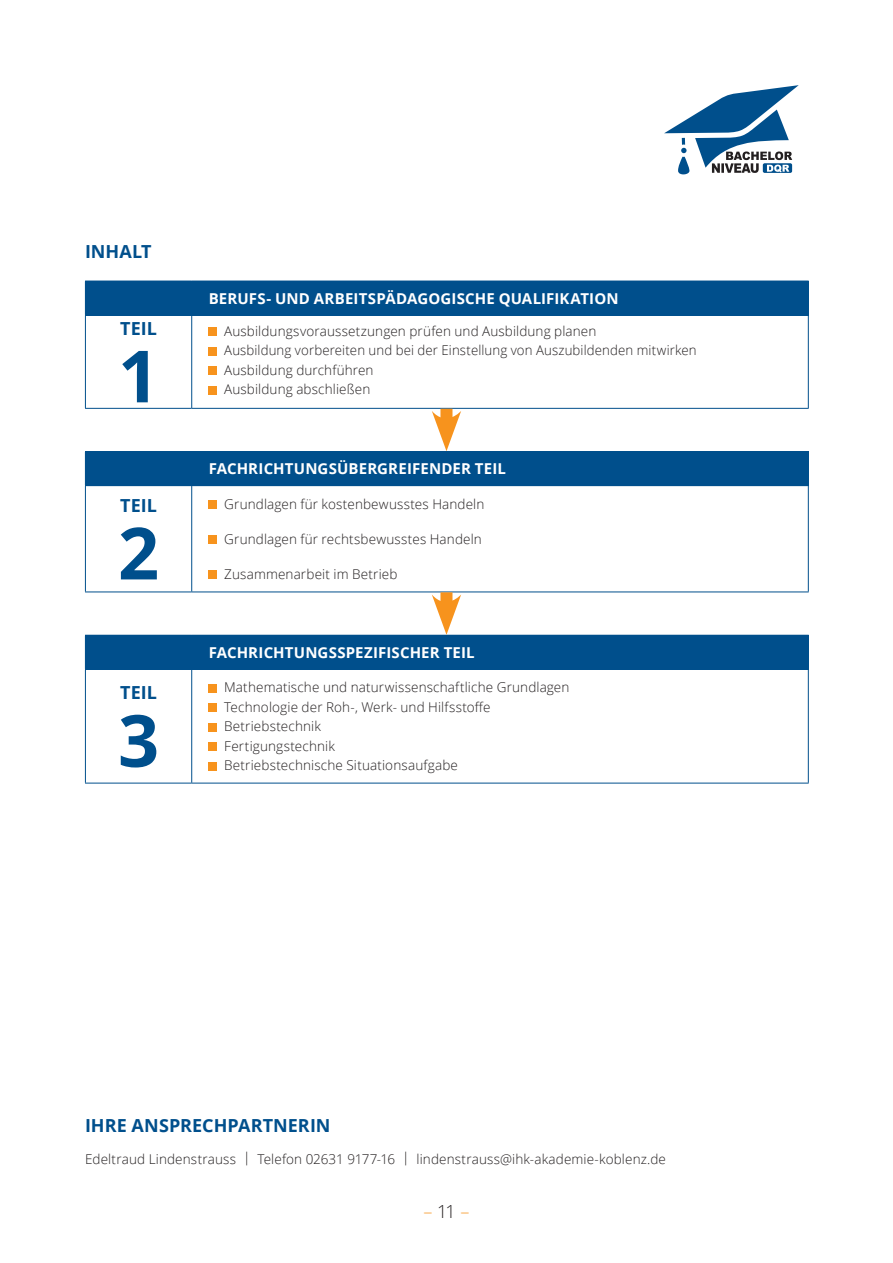
<style>
.page{position:relative;width:893px;height:1263px;background:#fff}
.page>*{position:absolute;margin:0;border:0;box-sizing:border-box;transform-origin:0 0}
.t1{font:700 72px "Open Sans";color:#004f8c}
.t2{font:700 18px "Open Sans";letter-spacing:.005em;color:#004f8c}
.t3{font:300 18px "Open Sans";color:#f7931d}
.t4{font:700 15px "Open Sans";letter-spacing:.01em;color:#fff}
.t5{font:300 13.5px/19.5px "Open Sans";letter-spacing:.01em;color:#231f20}
.s1{color:#231f20}
</style>
<div class="page">
<div style="left:85px;top:281px;width:107px;height:34px;background:#004f8c"></div>
<div style="left:192px;top:281px;width:616px;height:34px;background:#004f8c"></div>
<hr style="left:808px;top:281px;width:1px;height:34px;background:#004f8c">
<hr style="left:85px;top:315px;width:107px;height:1px;background:#004f8c">
<hr style="left:85px;top:315px;width:1px;height:93px;background:#004f8c">
<hr style="left:192px;top:315px;width:617px;height:1px;background:#004f8c">
<hr style="left:191px;top:315px;width:1px;height:93px;background:#004f8c">
<hr style="left:808px;top:315px;width:1px;height:93px;background:#004f8c">
<hr style="left:85px;top:408px;width:107px;height:1px;background:#004f8c">
<hr style="left:192px;top:408px;width:617px;height:1px;background:#004f8c">
<div style="left:209px;top:327px;width:8px;height:9px;background:#f7931d"></div>
<div style="left:209px;top:347px;width:8px;height:8px;background:#f7931d"></div>
<div style="left:209px;top:366px;width:8px;height:9px;background:#f7931d"></div>
<div style="left:209px;top:386px;width:8px;height:8px;background:#f7931d"></div>
<div style="left:85px;top:635px;width:107px;height:34px;background:#004f8c"></div>
<div style="left:192px;top:635px;width:616px;height:34px;background:#004f8c"></div>
<hr style="left:808px;top:636px;width:1px;height:33px;background:#004f8c">
<hr style="left:85px;top:669px;width:107px;height:1px;background:#004f8c">
<hr style="left:85px;top:670px;width:1px;height:113px;background:#004f8c">
<hr style="left:192px;top:669px;width:617px;height:1px;background:#004f8c">
<hr style="left:191px;top:670px;width:1px;height:113px;background:#004f8c">
<hr style="left:808px;top:670px;width:1px;height:113px;background:#004f8c">
<hr style="left:192px;top:635px;width:617px;height:1px;background:#004f8c">
<hr style="left:85px;top:783px;width:107px;height:1px;background:#004f8c">
<hr style="left:192px;top:783px;width:617px;height:1px;background:#004f8c">
<div style="left:209px;top:684px;width:8px;height:8px;background:#f7931d"></div>
<div style="left:209px;top:703px;width:8px;height:9px;background:#f7931d"></div>
<div style="left:209px;top:723px;width:8px;height:8px;background:#f7931d"></div>
<div style="left:209px;top:742px;width:8px;height:9px;background:#f7931d"></div>
<div style="left:209px;top:762px;width:8px;height:8px;background:#f7931d"></div>
<div style="left:440px;top:409px;width:12px;height:19px;background:#f7931d"></div>
<svg style="left:432px;top:411px;width:29px;height:40px"></svg>
<div style="left:85px;top:452px;width:107px;height:34px;background:#004f8c"></div>
<div style="left:192px;top:452px;width:616px;height:34px;background:#004f8c"></div>
<hr style="left:85px;top:451px;width:107px;height:1px;background:#004f8c">
<hr style="left:192px;top:451px;width:617px;height:1px;background:#004f8c">
<hr style="left:808px;top:452px;width:1px;height:33px;background:#004f8c">
<hr style="left:85px;top:486px;width:1px;height:106px;background:#004f8c">
<hr style="left:192px;top:485px;width:617px;height:1px;background:#004f8c">
<hr style="left:191px;top:486px;width:1px;height:106px;background:#004f8c">
<hr style="left:808px;top:486px;width:1px;height:106px;background:#004f8c">
<hr style="left:85px;top:592px;width:107px;height:1px;background:#004f8c">
<hr style="left:192px;top:592px;width:617px;height:1px;background:#004f8c">
<div style="left:209px;top:500px;width:8px;height:9px;background:#f7931d"></div>
<div style="left:209px;top:535px;width:8px;height:9px;background:#f7931d"></div>
<div style="left:209px;top:571px;width:8px;height:8px;background:#f7931d"></div>
<div style="left:440px;top:592px;width:12px;height:19px;background:#f7931d"></div>
<svg style="left:432px;top:594px;width:29px;height:41px"></svg>
<svg style="left:664px;top:85px;width:135px;height:90px"></svg>
<h2 class="t2" style="left:85px;top:239px;width:68px">INHALT</h2>
<h2 class="t2" style="left:120px;top:316px;width:38px">TEIL</h2>
<h1 class="t1" style="left:118px;top:325px;width:43px">1</h1>
<h2 class="t2" style="left:120px;top:493px;width:38px">TEIL</h2>
<h1 class="t1" style="left:118px;top:502px;width:43px">2</h1>
<h2 class="t2" style="left:120px;top:680px;width:38px">TEIL</h2>
<h1 class="t1" style="left:118px;top:690px;width:43px">3</h1>
<p class="t4" style="left:209px;top:288px;width:411px">BERUFS- UND ARBEITSPÄDAGOGISCHE QUALIFIKATION</p>
<p class="t5" style="left:224px;top:321px;width:474px">Ausbildungsvoraussetzungen prüfen und Ausbildung planen<br>Ausbildung vorbereiten und bei der Einstellung von Auszubildenden mitwirken Ausbildung durchführen<br>Ausbildung abschließen</p>
<p class="t4" style="left:209px;top:458px;width:299px">FACHRICHTUNGSÜBERGREIFENDER TEIL</p>
<p class="t5" style="left:224px;top:494px;width:262px">Grundlagen für kostenbewusstes Handeln</p>
<p class="t5" style="left:224px;top:529px;width:259px">Grundlagen für rechtsbewusstes Handeln</p>
<p class="t5" style="left:224px;top:564px;width:175px">Zusammenarbeit im Betrieb</p>
<p class="t4" style="left:209px;top:642px;width:268px">FACHRICHTUNGSSPEZIFISCHER TEIL</p>
<p class="t5" style="left:224px;top:677px;width:347px">Mathematische und naturwissenschaftliche Grundlagen Technologie der Roh-, Werk- und Hilfsstoffe Betriebstechnik<br>Fertigungstechnik<br>Betriebstechnische Situationsaufgabe</p>
<h2 class="t2" style="left:85px;top:1112px;width:247px">IHRE ANSPRECHPARTNERIN</h2>
<p class="t5" style="left:85px;top:1149px;width:582px">Edeltraud Lindenstrauss | Telefon 02631 9177-16 | lindenstrauss@ihk-akademie-koblenz.de</p>
<h2 class="t3" style="left:423px;top:1199px;width:48px">– <span class="s1">11</span> –</h2>
</div>
